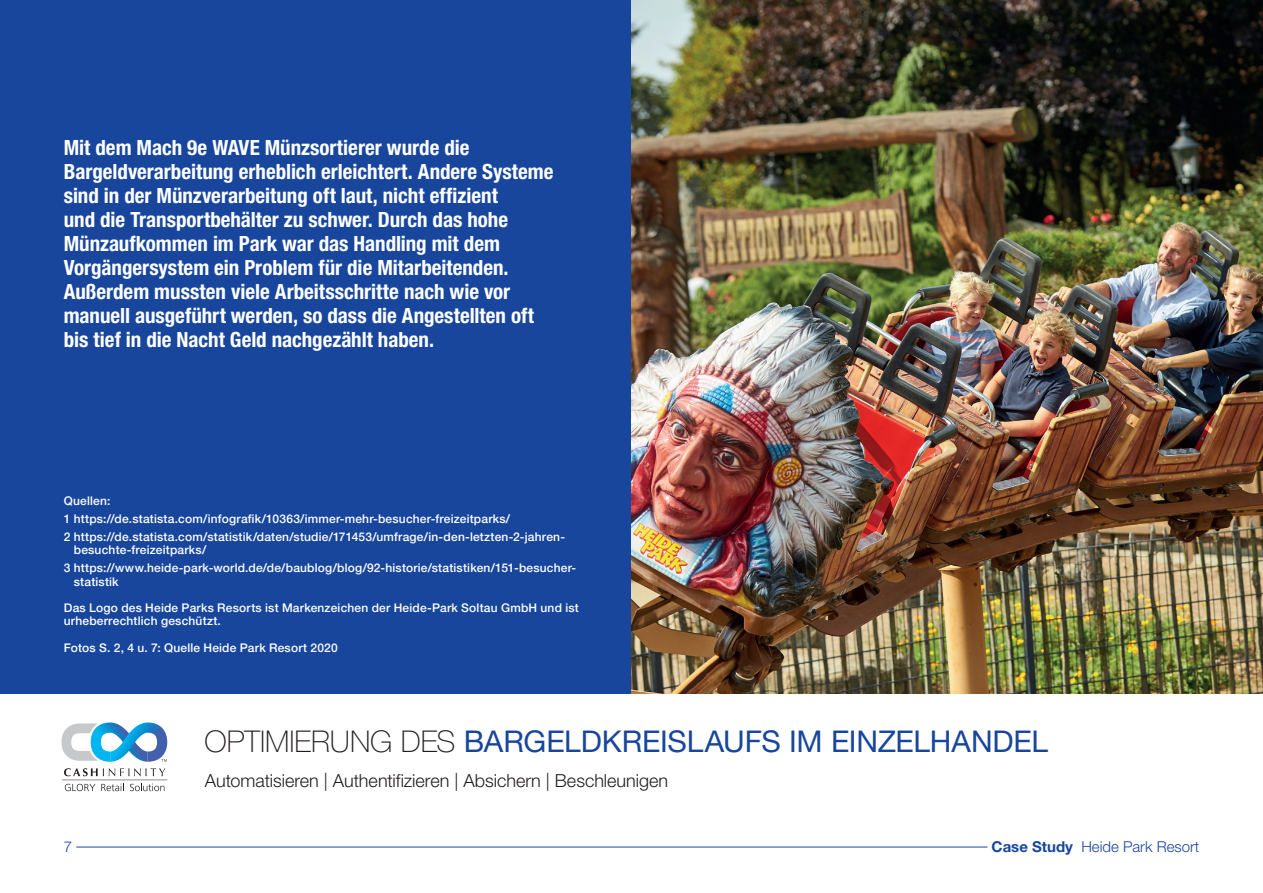
<style>
.page{position:relative;width:1263px;height:893px;background:#fff}
.page>*{position:absolute;margin:0;border:0;box-sizing:border-box;transform-origin:0 0}
.t1{font:30px "Helvetica Neue LT Std";letter-spacing:-.01em;color:#18469d}
.t2{font:700 condensed 21px/24px "Helvetica Neue LT Std";color:#fff}
.t3{font:300 18px "Helvetica Neue LT Std";color:#231f20}
.t4{font:300 15px "Helvetica Neue LT Std";color:#18469d}
.t5{font:500 12px/17.7px "Helvetica Neue LT Std";letter-spacing:.015em;color:#fff}
.s1{font-weight:100;color:#231f20}
.s2{font-weight:700}
</style>
<div class="page">
<div style="left:0;top:0;width:631px;height:693px;background:#18469d"></div>
<img style="left:631px;top:0;width:632px;height:693px">
<hr style="left:76px;top:847px;width:911px;height:1px;background:#18469d">
<svg style="left:61px;top:722px;width:107px;height:70px"></svg>
<p class="t2" style="left:64px;top:136px;width:491px">Mit dem Mach 9e WAVE Münzsortierer wurde die Bargeldverarbeitung erheblich erleichtert. Andere Systeme sind in der Münzverarbeitung oft laut, nicht effizient<br>und die Transportbehälter zu schwer. Durch das hohe Münzaufkommen im Park war das Handling mit dem Vorgängersystem ein Problem für die Mitarbeitenden.<br>Außerdem mussten viele Arbeitsschritte nach wie vor manuell ausgeführt werden, so dass die Angestellten oft bis tief in die Nacht Geld nachgezählt haben.</p>
<p class="t5" style="left:64px;top:492px;width:503px">Quellen:<br>1 https://de.statista.com/infografik/10363/immer-mehr-besucher-freizeitparks/<br>2 https://de.statista.com/statistik/daten/studie/171453/umfrage/in-den-letzten-2-jahren-</p>
<p class="t5" style="left:64px;top:541px;width:514px;text-indent:10px">besuchte-freizeitparks/<br>3 https://www.heide-park-world.de/de/baublog/blog/92-historie/statistiken/151-besucher-</p>
<p class="t5" style="left:64px;top:568px;width:517px;line-height:26.2px;text-indent:10px">statistik<br>Das Logo des Heide Parks Resorts ist Markenzeichen der Heide-Park Soltau GmbH und ist</p>
<p class="t5" style="left:64px;top:612px;width:159px">urheberrechtlich geschützt.</p>
<p class="t5" style="left:64px;top:639px;width:276px">Fotos S. 2, 4 u. 7: Quelle Heide Park Resort 2020</p>
<h1 class="t1" style="left:204px;top:724px;width:845px"><span class="s1">OPTIMIERUNG DES</span> BARGELDKREISLAUFS IM EINZELHANDEL</h1>
<h3 class="t3" style="left:205px;top:769px;width:465px">Automatisieren | Authentifizieren | Absichern | Beschleunigen</h3>
<p class="t4" style="left:64px;top:837px;width:10px">7</p>
<p class="t4" style="left:991px;top:837px;width:209px"><span class="s2">Case Study</span> Heide Park Resort</p>
</div>
